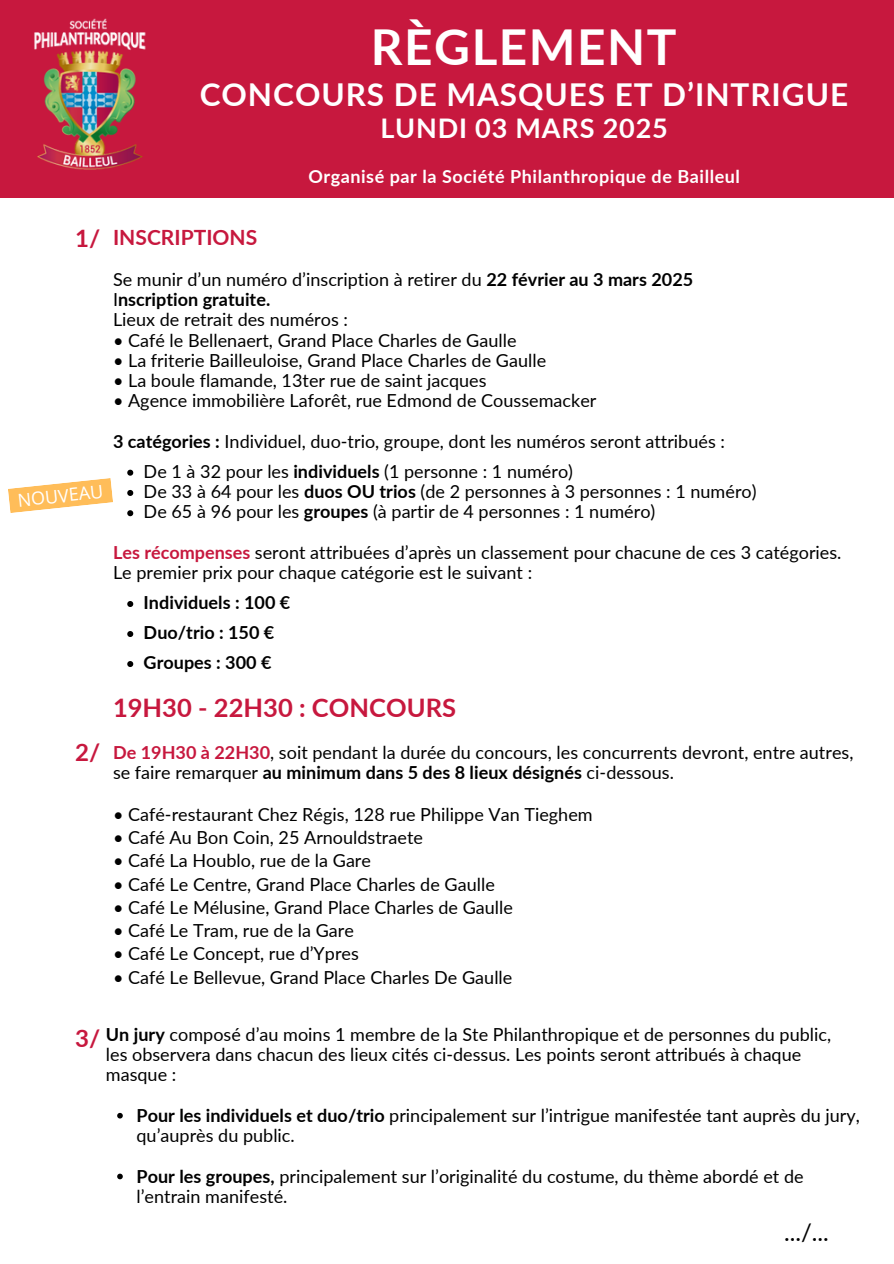
<style>
.page{position:relative;width:894px;height:1264px;background:#fff}
.page>*{position:absolute;margin:0;border:0;box-sizing:border-box;transform-origin:0 0}
.t1{font:700 49.5px "Lato";letter-spacing:.03em;color:#fff}
.t2{font:700 31.5px "Lato";letter-spacing:.03em;color:#fff}
.t3{font:700 27px "Lato";letter-spacing:.03em;color:#fff}
.t4{font:700 25.5px "Lato";color:#c7183e}
.t5{font:24px "Lato";color:#000}
.t6{font:700 24px "Lato";color:#c7183e}
.t7{font:700 21px "Lato";color:#c7183e}
.t8{font:18px/20.2px "Lato";color:#000}
.t9{font:700 18px "Lato";color:#000}
.t10{font:700 18px "Lato";letter-spacing:.03em;color:#fff}
.t11{font:18px "Open Sans";color:#fff}
.s1{font-weight:700}
.s2{font-weight:400}
.s3{font-weight:700;color:#c7183e}
</style>
<div class="page">
<div style="left:0;top:0;width:893px;height:198px;background:#c7183e"></div>
<img style="left:34px;top:18px;width:112px;height:152px">
<svg style="left:127px;top:469px;width:6px;height:6px"></svg>
<svg style="left:127px;top:490px;width:6px;height:6px"></svg>
<svg style="left:127px;top:510px;width:6px;height:6px"></svg>
<svg style="left:127px;top:601px;width:6px;height:6px"></svg>
<svg style="left:127px;top:631px;width:6px;height:6px"></svg>
<svg style="left:127px;top:661px;width:6px;height:6px"></svg>
<svg style="left:117px;top:1112px;width:6px;height:6px"></svg>
<svg style="left:117px;top:1173px;width:6px;height:6px"></svg>
<svg style="left:8px;top:478px;width:105px;height:35px"></svg>
<p class="t1" style="left:371px;top:16px;width:307px">RÈGLEMENT</p>
<p class="t2" style="left:200px;top:75px;width:649px">CONCOURS DE MASQUES ET D’INTRIGUE</p>
<p class="t3" style="left:380px;top:111px;width:289px">LUNDI 03 MARS 2025</p>
<h1 class="t10" style="left:308px;top:165px;width:433px">Organisé par la Société Philanthropique de Bailleul</h1>
<p class="t6" style="left:75px;top:223px;width:27px">1/</p>
<p class="t11" style="left:16px;top:487px;width:87px;rotate:-6deg">NOUVEAU</p>
<p class="t6" style="left:75px;top:737px;width:27px">2/</p>
<h6 class="t7" style="left:113px;top:224px;width:146px">INSCRIPTIONS</h6>
<h3 class="t8" style="left:113px;top:269px;width:581px">Se munir d’un numéro d’inscription à retirer du <span class="s1">22 février au 3 mars 2025</span></h3>
<h4 class="t9" style="left:113px;top:288px;width:159px"><span class="s2">I</span>nscription gratuite.</h4>
<p class="t8" style="left:113px;top:309px;width:236px">Lieux de retrait des numéros :</p>
<p class="t8" style="left:113px;top:329px;width:405px">• Café le Bellenaert, Grand Place Charles de Gaulle</p>
<p class="t8" style="left:113px;top:350px;width:434px">• La friterie Bailleuloise, Grand Place Charles de Gaulle</p>
<p class="t8" style="left:113px;top:370px;width:375px">• La boule flamande, 13ter rue de saint jacques</p>
<p class="t8" style="left:113px;top:390px;width:485px">• Agence immobilière Laforêt, rue Edmond de Coussemacker</p>
<p class="t8" style="left:113px;top:431px;width:613px"><span class="s1">3 catégories :</span> Individuel, duo-trio, groupe, dont les numéros seront attribués :</p>
<p class="t8" style="left:144px;top:461px;width:431px">De 1 à 32 pour les <span class="s1">individuels</span> (1 personne : 1 numéro)</p>
<p class="t8" style="left:144px;top:481px;width:614px">De 33 à 64 pour les <span class="s1">duos OU trios</span> (de 2 personnes à 3 personnes : 1 numéro)</p>
<p class="t8" style="left:144px;top:501px;width:513px">De 65 à 96 pour les <span class="s1">groupes</span> (à partir de 4 personnes : 1 numéro)</p>
<p class="t8" style="left:113px;top:542px;width:729px"><span class="s3">Les récompenses</span> seront attribuées d’après un classement pour chacune de ces 3 catégories.</p>
<p class="t8" style="left:113px;top:562px;width:420px">Le premier prix pour chaque catégorie est le suivant :</p>
<p class="t9" style="left:144px;top:591px;width:148px">Individuels : 100 €</p>
<p class="t9" style="left:144px;top:621px;width:132px">Duo/trio : 150 €</p>
<p class="t9" style="left:144px;top:651px;width:129px">Groupes : 300 €</p>
<p class="t4" style="left:113px;top:691px;width:344px">19H30 - 22H30 : CONCOURS</p>
<p class="t8" style="left:113px;top:741px;width:741px"><span class="s3">De 19H30 à 22H30</span>, soit pendant la durée du concours, les concurrents devront, entre autres, se faire remarquer <span class="s1">au minimum dans 5 des 8 lieux désignés</span> ci-dessous.</p>
<h2 class="t8" style="left:113px;top:803px;width:481px">• Café-restaurant Chez Régis, 128 rue Philippe Van Tieghem</h2>
<p class="t8" style="left:113px;top:827px;width:311px">• Café Au Bon Coin, 25 Arnouldstraete</p>
<p class="t8" style="left:113px;top:850px;width:259px">• Café La Houblo, rue de la Gare</p>
<p class="t8" style="left:113px;top:873px;width:383px">• Café Le Centre, Grand Place Charles de Gaulle</p>
<p class="t8" style="left:113px;top:896px;width:401px">• Café Le Mélusine, Grand Place Charles de Gaulle</p>
<p class="t8" style="left:113px;top:920px;width:242px">• Café Le Tram, rue de la Gare</p>
<p class="t8" style="left:113px;top:943px;width:247px">• Café Le Concept, rue d’Ypres</p>
<p class="t8" style="left:113px;top:966px;width:401px">• Café Le Bellevue, Grand Place Charles De Gaulle</p>
<p class="t8" style="left:106px;top:1023px;width:726px"><span class="s1">Un jury</span> composé d’au moins 1 membre de la Ste Philanthropique et de personnes du public,</p>
<p class="t8" style="left:106px;top:1044px;width:696px">les observera dans chacun des lieux cités ci-dessus. Les points seront attribués à chaque masque :</p>
<h5 class="t8" style="left:136px;top:1104px;width:724px"><span class="s1">Pour les individuels et duo/trio</span> principalement sur l’intrigue manifestée tant auprès du jury, qu’auprès du public.</h5>
<h3 class="t8" style="left:136px;top:1165px;width:668px"><span class="s1">Pour les groupes,</span> principalement sur l’originalité du costume, du thème abordé et de l’entrain manifesté.</h3>
<h3 class="t5" style="left:783px;top:1217px;width:46px">.../...</h3>
<p class="t6" style="left:75px;top:1023px;width:27px">3/</p>
</div>
